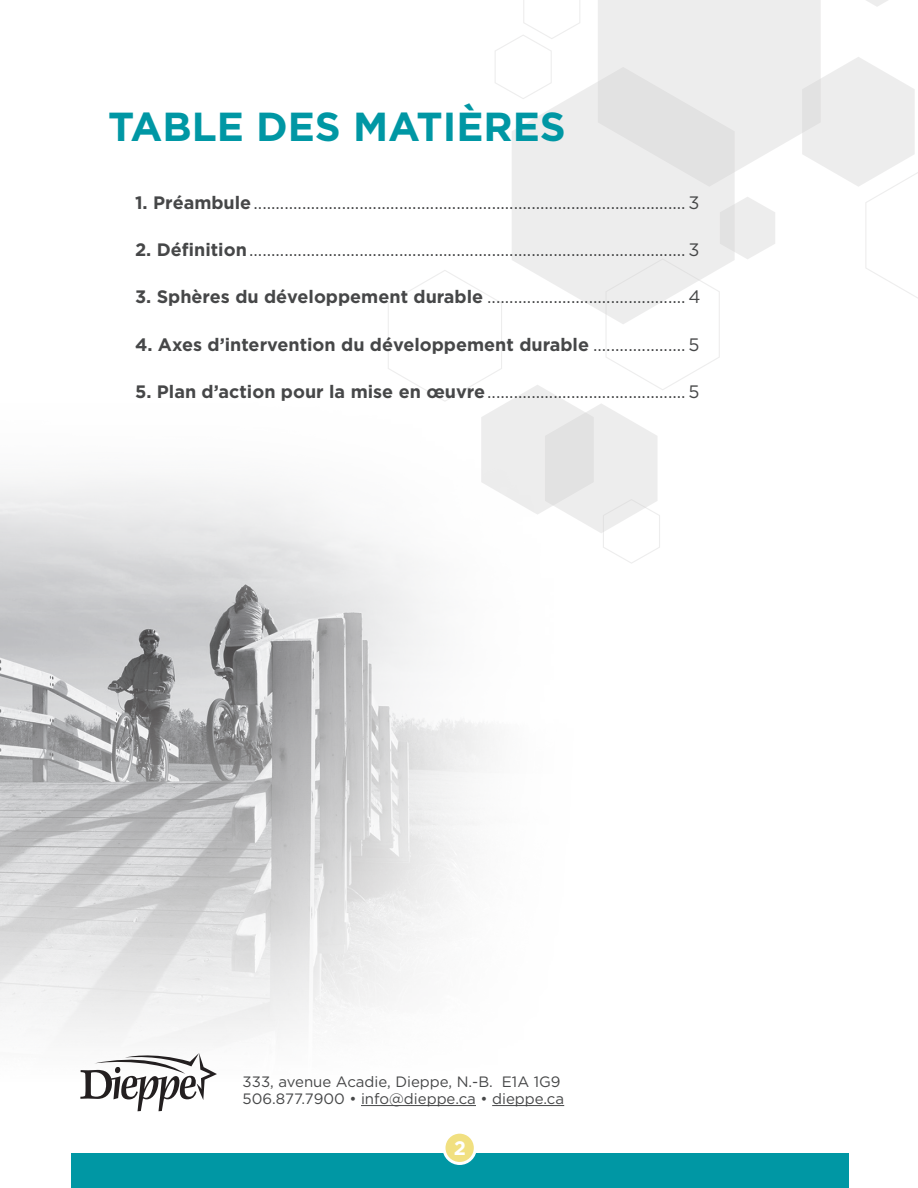
<style>
.page{position:relative;width:918px;height:1188px;background:#fff}
.page>*{position:absolute;margin:0;border:0;box-sizing:border-box;transform-origin:0 0}
.t1{font:700 40.5px "Gotham";color:#0097a4}
.t2{font:700 19.5px "Gotham";color:#fff}
.t3{font:18px "Gotham";color:#464748}
.t4{font:700 18px "Gotham";color:#464748}
.t5{font:15px/16.5px "Gotham";color:#464748}
.s1{font-weight:700}
.s2{font-weight:400}
</style>
<div class="page">
<div style="left:71px;top:1153px;width:778px;height:35px;background:#0097a4"></div>
<svg style="left:388px;top:0;width:530px;height:564px"></svg>
<img style="left:0;top:360px;width:600px;height:805px">
<svg style="left:80px;top:1051px;width:137px;height:60px"></svg>
<hr style="left:361px;top:1105px;width:115px;height:1px;background:#464748">
<hr style="left:492px;top:1105px;width:72px;height:1px;background:#464748">
<div style="left:444px;top:1132px;width:31px;height:31px;background:#f1e081;border-radius:50%"></div>
<div style="left:443px;top:1131px;width:34px;height:34px;border:3px solid #fff;border-radius:50%"></div>
<h1 class="t1" style="left:108px;top:104px;width:459px">TABLE DES MATIÈRES</h1>
<p class="t3" style="left:135px;top:193px;width:566px"><span class="s1">1. Préambule</span>................................................................................................... 3</p>
<p class="t3" style="left:135px;top:240px;width:566px"><span class="s1">2. Définition</span>.................................................................................................... 3</p>
<p class="t3" style="left:135px;top:287px;width:567px"><span class="s1">3. Sphères du développement durable</span>.............................................. 4</p>
<p class="t4" style="left:135px;top:334px;width:566px">4. Axes d’intervention du développement durable<span class="s2">...................... 5</span></p>
<p class="t3" style="left:135px;top:382px;width:566px"><span class="s1">5. Plan d’action pour la mise en œuvre</span>.............................................. 5</p>
<p class="t5" style="left:243px;top:1073px;width:323px">333, avenue Acadie, Dieppe, N.-B. E1A 1G9<br>506.877.7900 • info@dieppe.ca • dieppe.ca</p>
<p class="t2" style="left:454px;top:1136px;width:14px">2</p>
</div>
